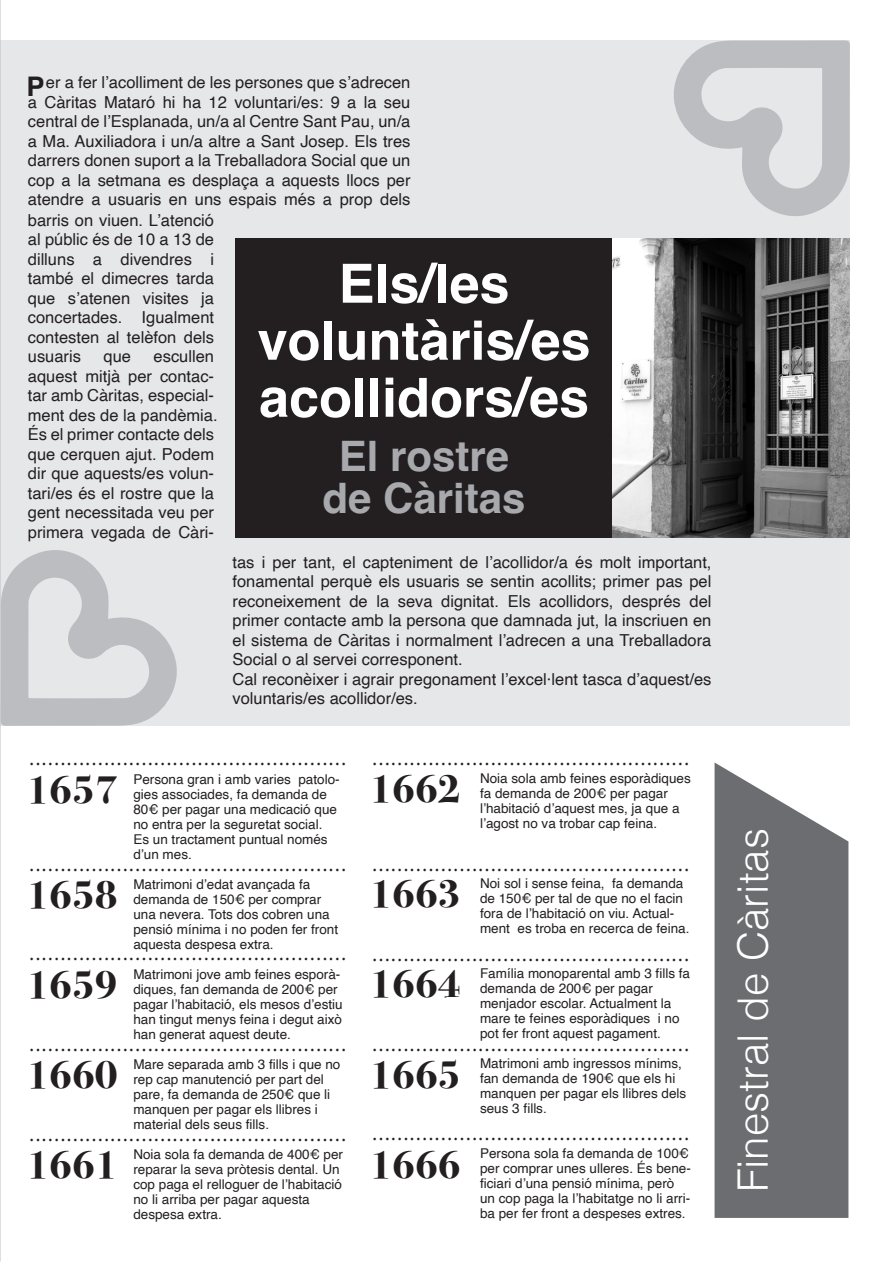
<style>
.page{position:relative;width:893px;height:1263px;background:#fff}
.page>*{position:absolute;margin:0;border:0;box-sizing:border-box;transform-origin:0 0}
.t1{font:700 54px/57px "Helvetica";color:#fff;text-align:center}
.t2{font:300 42px "Helvetica";color:#fff}
.t3{font:700 42px/42px "Helvetica";color:#a8a9ad;text-align:center}
.t4{font:700 40.5px "Bodoni Svty Two ITCTT";color:#231f20}
.t5{font:700 27px "Helvetica";color:#231f20}
.t6{font:16.5px/19.5px "Helvetica";color:#231f20;text-align:justify}
.t7{font:700 16.5px "Bodoni Svty Two ITCTT";color:#231f20}
.t8{font:13.5px/15px "Helvetica";color:#231f20}
</style>
<div class="page">
<div style="left:0;top:40px;width:850px;height:685px;background:#e6e7e9"></div>
<svg style="left:715px;top:763px;width:133px;height:455px;background:#78797c"></svg>
<hr style="left:0;top:0;width:1px;height:1261px;background:#bcbdc0">
<div style="left:235px;top:238px;width:378px;height:300px;background:#231f20"></div>
<img style="left:613px;top:238px;width:236px;height:300px">
<svg style="left:1px;top:550px;width:178px;height:176px"></svg>
<svg style="left:674px;top:40px;width:176px;height:176px"></svg>
<p class="t6" style="left:28px;top:73px;width:384px;text-indent:18px">er a fer l’acolliment de les persones que s’adrecen a Càritas Mataró hi ha 12 voluntari/es: 9 a la seu central de l’Esplanada, un/a al Centre Sant Pau, un/a a Ma. Auxiliadora i un/a altre a Sant Josep. Els tres darrers donen suport a la Treballadora Social que un cop a la setmana es desplaça a aquests llocs per atendre a usuaris en uns espais més a prop dels</p>
<h3 class="t5" style="left:26px;top:70px;width:20px">P</h3>
<p class="t6" style="left:28px;top:211px;width:188px">barris on viuen. L’atenció al públic és de 10 a 13 de dilluns a divendres i també el dimecres tarda que s’atenen visites ja concertades. Igualment contesten al telèfon dels usuaris</p>
<p class="t6" style="left:28px;top:347px;width:191px;text-align:left;text-indent:126px">escullen aquest mitjà per contac&shy;tar amb Càritas, especial&shy;ment des de la pandèmia.<br>És el primer contacte dels que cerquen ajut. Podem dir que aquests/es volun&shy;tari/es és el rostre que la gent necessitada veu per primera vegada de Càri-</p>
<p class="t6" style="left:104px;top:347px;width:29px">que</p>
<h1 class="t1" style="left:257px;top:261px;width:335px">Els/les voluntàris/es acollidors/es</h1>
<h2 class="t3" style="left:322px;top:439px;width:205px">El rostre de Càritas</h2>
<p class="t6" style="left:233px;top:553px;width:480px;text-align:left">tas i per tant, el capteniment de l’acollidor/a és molt important, fonamental perquè els usuaris se sentin acollits; primer pas pel reconeixement de la seva dignitat. Els acollidors, després del primer contacte amb la persona que damnada jut, la inscriuen en el sistema de Càritas i normalment l’adrecen a una Treballadora Social o al servei corresponent.<br>Cal reconèixer i agrair pregonament l’excel·lent tasca d’aquest/es voluntaris/es acollidor/es.</p>
<p class="t7" style="left:30px;top:746px;width:318px">...................................................</p>
<p class="t7" style="left:373px;top:746px;width:318px">...................................................</p>
<p class="t8" style="left:133px;top:772px;width:208px">Persona gran i amb varies patolo&shy;gies associades, fa demanda de<br>80€ per pagar una medicació que no entra per la seguretat social.<br>Es un tractament puntual només d’un mes.</p>
<p class="t8" style="left:133px;top:877px;width:206px">Matrimoni d’edat avançada fa demanda de 150€ per comprar una nevera. Tots dos cobren una pensió mínima i no poden fer front aquesta despesa extra.</p>
<p class="t8" style="left:133px;top:967px;width:211px">Matrimoni jove amb feines esporà&shy;diques, fan demanda de 200€ per pagar l’habitació, els mesos d’estiu han tingut menys feina i degut això han generat aquest deute.</p>
<p class="t8" style="left:133px;top:1057px;width:209px">Mare separada amb 3 fills i que no rep cap manutenció per part del pare, fa demanda de 250€ que li manquen per pagar els llibres i material dels seus fills.</p>
<p class="t8" style="left:133px;top:1147px;width:211px">Noia sola fa demanda de 400€ per reparar la seva pròtesis dental. Un cop paga el relloguer de l’habitació no li arriba per pagar aquesta despesa extra.</p>
<h3 class="t4" style="left:27px;top:756px;width:93px">1657</h3>
<p class="t7" style="left:30px;top:852px;width:318px">...................................................</p>
<h3 class="t4" style="left:27px;top:861px;width:93px">1658</h3>
<p class="t7" style="left:30px;top:941px;width:318px">...................................................</p>
<h3 class="t4" style="left:27px;top:950px;width:93px">1659</h3>
<p class="t7" style="left:30px;top:1031px;width:318px">...................................................</p>
<h3 class="t4" style="left:27px;top:1041px;width:93px">1660</h3>
<p class="t7" style="left:30px;top:1122px;width:318px">...................................................</p>
<h3 class="t4" style="left:27px;top:1130px;width:93px">1661</h3>
<h3 class="t4" style="left:370px;top:755px;width:93px">1662</h3>
<p class="t8" style="left:480px;top:771px;width:212px">Noia sola amb feines esporàdiques fa demanda de 200€ per pagar l’habitació d’aquest mes, ja que a l’agost no va trobar cap feina.</p>
<p class="t7" style="left:373px;top:852px;width:318px">...................................................</p>
<p class="t8" style="left:480px;top:876px;width:211px">Noi sol i sense feina, fa demanda de 150€ per tal de que no el facin fora de l’habitació on viu. Actual&shy;ment es troba en recerca de feina.</p>
<p class="t8" style="left:480px;top:966px;width:212px">Família monoparental amb 3 fills fa demanda de 200€ per pagar menjador escolar. Actualment la mare te feines esporàdiques i no pot fer front aquest pagament.</p>
<p class="t8" style="left:480px;top:1056px;width:208px">Matrimoni amb ingressos mínims, fan demanda de 190€ que els hi manquen per pagar els llibres dels seus 3 fills.</p>
<p class="t8" style="left:480px;top:1146px;width:212px">Persona sola fa demanda de 100€ per comprar unes ulleres. És bene&shy;ficiari d’una pensió mínima, però un cop paga la l’habitatge no li arri&shy;ba per fer front a despeses extres.</p>
<h3 class="t4" style="left:370px;top:860px;width:93px">1663</h3>
<p class="t7" style="left:373px;top:942px;width:318px">...................................................</p>
<h3 class="t4" style="left:370px;top:950px;width:93px">1664</h3>
<p class="t7" style="left:373px;top:1031px;width:318px">...................................................</p>
<h3 class="t4" style="left:370px;top:1041px;width:93px">1665</h3>
<p class="t7" style="left:373px;top:1120px;width:318px">...................................................</p>
<h3 class="t4" style="left:370px;top:1130px;width:93px">1666</h3>
<h2 class="t2" style="left:717px;top:1192px;width:366px;rotate:-90deg">Finestral de Càritas</h2>
</div>
